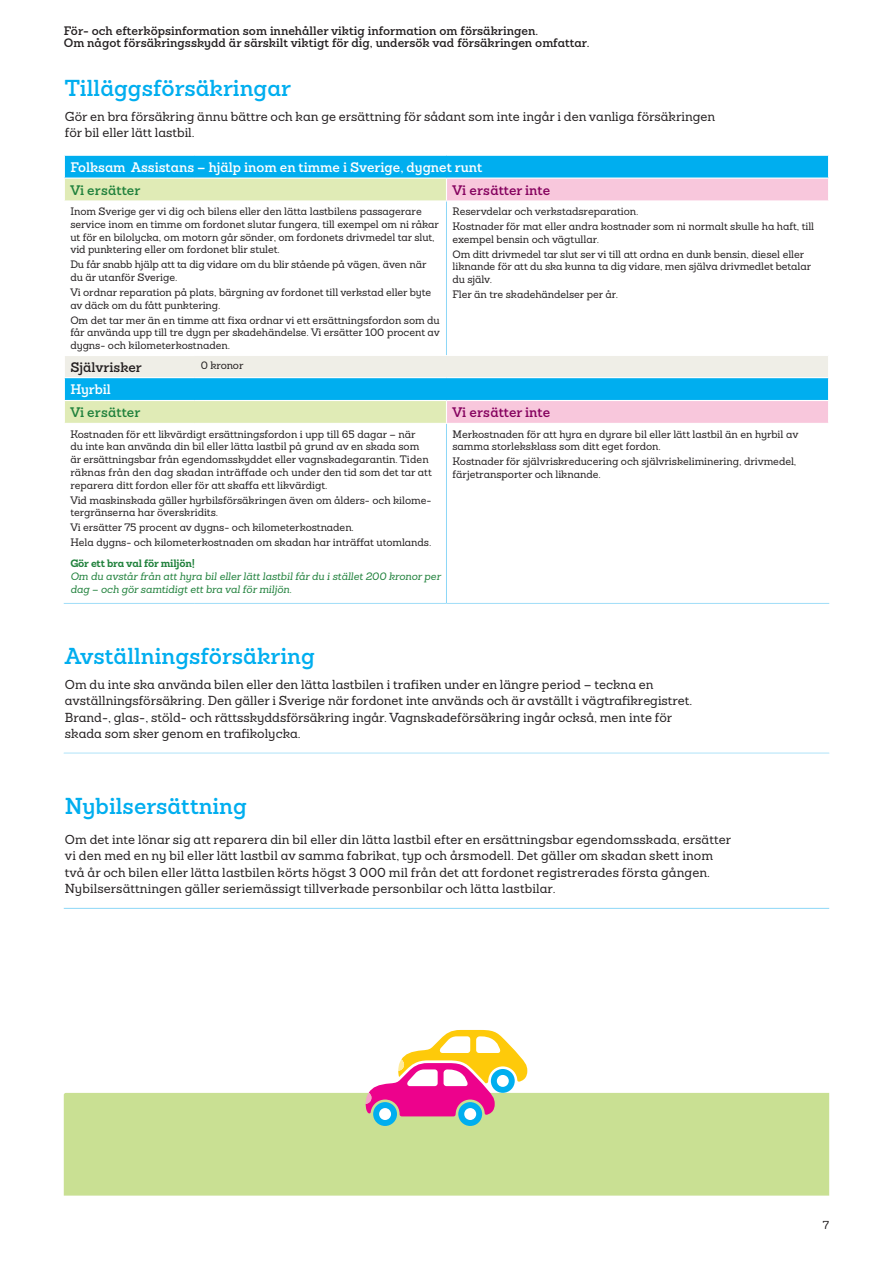
<style>
.page{position:relative;width:893px;height:1263px;background:#fff}
.page>*{position:absolute;margin:0;border:0;box-sizing:border-box;transform-origin:0 0}
.Rubrik_4_15_18{font:600 22.5px "Sanchez Folksam";color:#00aeef}
.Rubrik_6_8_5_11__R3{font:600 13.5px "Sanchez Folksam";color:#fff}
.Ingress_Text_11_14{font:600 13.5px "Sanchez Folksam";color:#85015e}
.Rubrik_6_8_5_11__R3-2{font:600 13.5px "Sanchez Folksam";color:#20813c}
.Ingress_Text_11_14-2{font:600 13.5px "Sanchez Folksam";color:#231f20}
.Brödtext_nästa_styck{font:500 12.75px/16.5px "Sanchez Folksam";color:#231f20}
.För_o_efterköp_bröd{font:500 12.75px/16.5px "Sanchez Folksam";letter-spacing:.005em;color:#231f20}
.t1{font:600 12px/12.8px "Sanchez Folksam";color:#231f20}
.t2{font:500 11.25px "Sanchez Folksam";color:#231f20}
.Info_Text_nästa_styc{font:500 10.5px/12.8px "Sanchez Folksam";letter-spacing:-.005em;color:#231f20}
.Info_Text_nästa_styc-2{font:italic 500 10.5px/12.8px "Sanchez Folksam";letter-spacing:-.005em;color:#20813c}
.Info_Rubrik_7_8_5{font:700 10.5px "Sanchez Folksam";letter-spacing:-.02em;color:#20813c}
</style>
<div class="page">
<div style="left:65px;top:156px;width:763px;height:22px;background:#00aeef"></div>
<div style="left:65px;top:179px;width:381px;height:21px;background:#e0ebb6"></div>
<div style="left:447px;top:179px;width:381px;height:21px;background:#f8c7dc"></div>
<svg style="left:64px;top:156px;width:1px;height:23px"></svg>
<svg style="left:828px;top:156px;width:1px;height:22px"></svg>
<svg style="left:64px;top:356px;width:765px;height:67px;background:#a1d3e0"></svg>
<hr style="left:446px;top:202px;width:1px;height:153px;background:#8dd7f7">
<hr style="left:446px;top:424px;width:1px;height:179px;background:#8dd7f7">
<hr style="left:64px;top:603px;width:131px;height:1px;background:#8dd7f7">
<hr style="left:195px;top:603px;width:251px;height:1px;background:#8dd7f7">
<hr style="left:446px;top:603px;width:383px;height:1px;background:#8dd7f7">
<hr style="left:64px;top:908px;width:765px;height:1px;background:#8dd7f7">
<div style="left:64px;top:1093px;width:765px;height:102px;background:#c9e093"></div>
<div style="left:458px;top:1102px;width:24px;height:24px;background:#00aeef;border-radius:50%"></div>
<div style="left:464px;top:1108px;width:12px;height:12px;background:#fff;border-radius:50%"></div>
<div style="left:373px;top:1102px;width:24px;height:24px;background:#00aeef;border-radius:50%"></div>
<div style="left:379px;top:1108px;width:12px;height:12px;background:#fff;border-radius:50%"></div>
<svg style="left:366px;top:1030px;width:161px;height:86px"></svg>
<p class="t1" style="left:64px;top:24px;width:527px">För- och efterköpsinformation som innehåller viktig information om försäkringen.<br>Om något försäkringsskydd är särskilt viktigt för dig, undersök vad försäkringen omfattar.</p>
<p class="Rubrik_4_15_18" style="left:65px;top:72px;width:228px">Tilläggsförsäkringar</p>
<p class="Brödtext_nästa_styck" style="left:65px;top:108px;width:652px">Gör en bra försäkring ännu bättre och kan ge ersättning för sådant som inte ingår i den vanliga försäkringen för bil eller lätt lastbil.</p>
<p class="Rubrik_6_8_5_11__R3" style="left:70px;top:158px;width:413px">Folksam Assistans – hjälp inom en timme i Sverige, dygnet runt</p>
<p class="Rubrik_6_8_5_11__R3-2" style="left:70px;top:181px;width:71px">Vi ersätter</p>
<p class="Ingress_Text_11_14" style="left:452px;top:181px;width:99px">Vi ersätter inte</p>
<p class="Info_Text_nästa_styc" style="left:70px;top:205px;width:370px">Inom Sverige ger vi dig och bilens eller den lätta lastbilens passagerare service inom en timme om fordonet slutar fungera, till exempel om ni råkar ut för en bilolycka, om motorn går sönder, om fordonets drivmedel tar slut, vid punktering eller om fordonet blir stulet.</p>
<p class="Info_Text_nästa_styc" style="left:70px;top:258px;width:358px">Du får snabb hjälp att ta dig vidare om du blir stående på vägen, även när du är utanför Sverige.</p>
<p class="Info_Text_nästa_styc" style="left:70px;top:286px;width:362px">Vi ordnar reparation på plats, bärgning av fordonet till verkstad eller byte av däck om du fått punktering.</p>
<p class="Info_Text_nästa_styc" style="left:70px;top:313px;width:371px;text-align:justify">Om det tar mer än en timme att fixa ordnar vi ett ersättningsfordon som du får använda upp till tre dygn per skadehändelse. Vi ersätter 100 procent av dygns- och kilometerkostnaden.</p>
<p class="Info_Text_nästa_styc" style="left:452px;top:205px;width:187px">Reservdelar och verkstadsreparation.</p>
<p class="Info_Text_nästa_styc" style="left:452px;top:220px;width:363px">Kostnader för mat eller andra kostnader som ni normalt skulle ha haft, till exempel bensin och vägtullar.</p>
<p class="Info_Text_nästa_styc" style="left:452px;top:248px;width:360px">Om ditt drivmedel tar slut ser vi till att ordna en dunk bensin, diesel eller liknande för att du ska kunna ta dig vidare, men själva drivmedlet betalar du själv.</p>
<p class="Info_Text_nästa_styc" style="left:452px;top:288px;width:167px">Fler än tre skadehändelser per år.</p>
<p class="Ingress_Text_11_14-2" style="left:70px;top:358px;width:73px">Självrisker</p>
<p class="Info_Text_nästa_styc" style="left:201px;top:359px;width:44px">0 kronor</p>
<p class="Rubrik_6_8_5_11__R3" style="left:70px;top:380px;width:42px">Hyrbil</p>
<p class="Rubrik_6_8_5_11__R3-2" style="left:70px;top:403px;width:71px">Vi ersätter</p>
<p class="Ingress_Text_11_14" style="left:452px;top:403px;width:99px">Vi ersätter inte</p>
<p class="Info_Text_nästa_styc" style="left:70px;top:427px;width:363px">Kostnaden för ett likvärdigt ersättningsfordon i upp till 65 dagar – när<br>du inte kan använda din bil eller lätta lastbil på grund av en skada som är ersättningsbar från egendomsskyddet eller vagnskadegarantin. Tiden räknas från den dag skadan inträffade och under den tid som det tar att reparera ditt fordon eller för att skaffa ett likvärdigt.</p>
<p class="Info_Text_nästa_styc" style="left:70px;top:493px;width:363px">Vid maskinskada gäller hyrbilsförsäkringen även om ålders- och kilome&shy;tergränserna har överskridits.</p>
<p class="Info_Text_nästa_styc" style="left:70px;top:521px;width:285px">Vi ersätter 75 procent av dygns- och kilometerkostnaden.</p>
<p class="Info_Text_nästa_styc" style="left:70px;top:536px;width:363px">Hela dygns- och kilometerkostnaden om skadan har inträffat utomlands.</p>
<p class="Info_Rubrik_7_8_5" style="left:70px;top:556px;width:126px">Gör ett bra val för miljön!</p>
<p class="Info_Text_nästa_styc-2" style="left:70px;top:570px;width:372px">Om du avstår från att hyra bil eller lätt lastbil får du i stället 200 kronor per dag – och gör samtidigt ett bra val för miljön.</p>
<p class="Info_Text_nästa_styc" style="left:452px;top:427px;width:347px">Merkostnaden för att hyra en dyrare bil eller lätt lastbil än en hyrbil av samma storleksklass som ditt eget fordon.</p>
<p class="Info_Text_nästa_styc" style="left:452px;top:455px;width:345px">Kostnader för självriskreducering och självriskeliminering, drivmedel, färjetransporter och liknande.</p>
<p class="Rubrik_4_15_18" style="left:65px;top:641px;width:251px">Avställningsförsäkring</p>
<p class="Brödtext_nästa_styck" style="left:65px;top:676px;width:629px">Om du inte ska använda bilen eller den lätta lastbilen i trafiken under en längre period – teckna en avställningsförsäkring. Den gäller i Sverige när fordonet inte används och är avställt i vägtrafikregistret.<br>Brand-, glas-, stöld- och rättsskyddsförsäkring ingår. Vagnskadeförsäkring ingår också, men inte för skada som sker genom en trafikolycka.</p>
<p class="Rubrik_4_15_18" style="left:65px;top:790px;width:183px">Nybilsersättning</p>
<p class="För_o_efterköp_bröd" style="left:65px;top:831px;width:668px">Om det inte lönar sig att reparera din bil eller din lätta lastbil efter en ersättningsbar egendomsskada, ersätter vi den med en ny bil eller lätt lastbil av samma fabrikat, typ och årsmodell. Det gäller om skadan skett inom två år och bilen eller lätta lastbilen körts högst 3 000 mil från det att fordonet registrerades första gången.<br>Nybilsersättningen gäller seriemässigt tillverkade personbilar och lätta lastbilar.</p>
<p class="t2" style="left:823px;top:1218px;width:8px">7</p>
</div>
